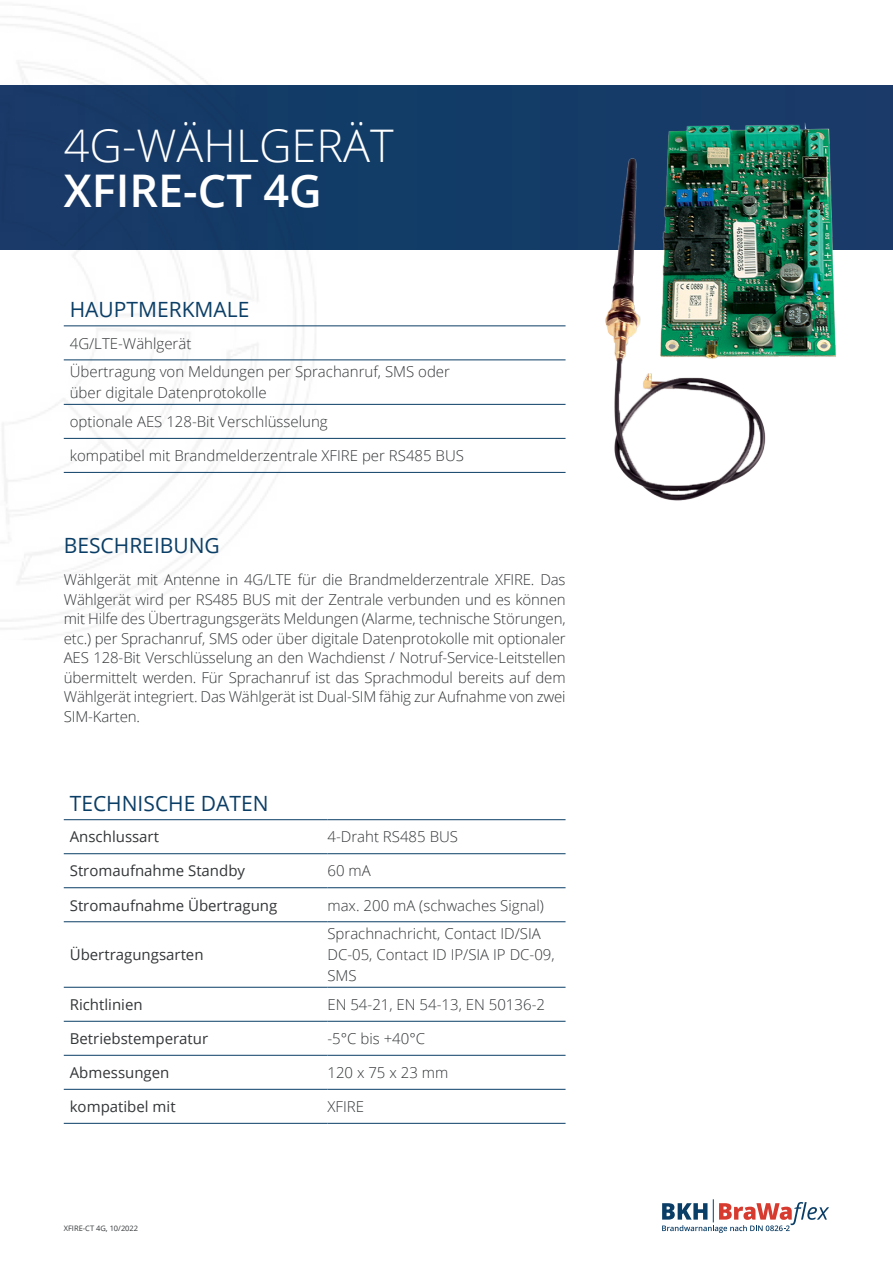
<style>
.page{position:relative;width:893px;height:1263px;background:#fff}
.page>*{position:absolute;margin:0;border:0;box-sizing:border-box;transform-origin:0 0}
.t1{font:300 45px "Open Sans";color:#fff}
.t2{font:600 45px "Open Sans";color:#fff}
.t3{font:21px "Open Sans";color:#0b3e66}
.t4{font:300 15px/19.5px "Open Sans";color:#333638}
.t5{font:15px "Open Sans";color:#333638}
.t6{font:7.5px "Open Sans";color:#333638}
</style>
<div class="page">
<svg style="left:662px;top:1199px;width:167px;height:34px"></svg>
<div style="left:0;top:85px;width:893px;height:165px;background:#153b67"></div>
<hr style="left:64px;top:325px;width:502px;height:1px;background:#0b3e66">
<hr style="left:64px;top:359px;width:502px;height:1px;background:#0b3e66">
<hr style="left:64px;top:404px;width:502px;height:1px;background:#0b3e66">
<hr style="left:64px;top:438px;width:502px;height:1px;background:#0b3e66">
<hr style="left:64px;top:472px;width:502px;height:1px;background:#0b3e66">
<hr style="left:64px;top:819px;width:263px;height:1px;background:#0b3e66">
<hr style="left:327px;top:819px;width:239px;height:1px;background:#0b3e66">
<hr style="left:64px;top:887px;width:263px;height:1px;background:#0b3e66">
<hr style="left:327px;top:887px;width:239px;height:1px;background:#0b3e66">
<hr style="left:64px;top:921px;width:263px;height:1px;background:#0b3e66">
<hr style="left:327px;top:921px;width:239px;height:1px;background:#0b3e66">
<hr style="left:64px;top:987px;width:263px;height:1px;background:#0b3e66">
<hr style="left:327px;top:987px;width:239px;height:1px;background:#0b3e66">
<hr style="left:64px;top:853px;width:263px;height:1px;background:#0b3e66">
<hr style="left:327px;top:853px;width:239px;height:1px;background:#0b3e66">
<hr style="left:64px;top:1021px;width:263px;height:1px;background:#0b3e66">
<hr style="left:327px;top:1021px;width:239px;height:1px;background:#0b3e66">
<hr style="left:64px;top:1055px;width:263px;height:1px;background:#0b3e66">
<hr style="left:327px;top:1055px;width:239px;height:1px;background:#0b3e66">
<hr style="left:64px;top:1089px;width:263px;height:1px;background:#0b3e66">
<hr style="left:327px;top:1089px;width:239px;height:1px;background:#0b3e66">
<hr style="left:64px;top:1123px;width:263px;height:1px;background:#0b3e66">
<hr style="left:327px;top:1123px;width:239px;height:1px;background:#0b3e66">
<img style="left:506px;top:122px;width:330px;height:379px">
<h1 class="t1" style="left:64px;top:115px;width:331px">4G-WÄHLGERÄT</h1>
<h1 class="t2" style="left:64px;top:160px;width:260px">XFIRE-CT 4G</h1>
<h2 class="t3" style="left:70px;top:295px;width:181px">HAUPTMERKMALE</h2>
<p class="t4" style="left:70px;top:328px;width:382px;line-height:28.8px">4G/LTE-Wählgerät<br>Übertragung von Meldungen per Sprachanruf, SMS oder</p>
<p class="t4" style="left:70px;top:378px;width:259px;line-height:28.8px">über digitale Datenprotokolle optionale AES 128-Bit Verschlüsselung</p>
<p class="t4" style="left:70px;top:445px;width:396px">kompatibel mit Brandmelderzentrale XFIRE per RS485 BUS</p>
<h2 class="t3" style="left:64px;top:531px;width:158px">BESCHREIBUNG</h2>
<p class="t4" style="left:64px;top:570px;width:503px;text-align:justify">Wählgerät mit Antenne in 4G/LTE für die Brandmelderzentrale XFIRE. Das Wählgerät wird per RS485 BUS mit der Zentrale verbunden und es können mit Hilfe des Übertragungsgeräts Meldungen (Alarme, technische Störungen, etc.) per Sprachanruf, SMS oder über digitale Datenprotokolle mit optionaler AES 128-Bit Verschlüsselung an den Wachdienst / Notruf-Service-Leitstellen übermittelt werden. Für Sprachanruf ist das Sprachmodul bereits auf dem Wählgerät integriert. Das Wählgerät ist Dual-SIM fähig zur Aufnahme von zwei SIM-Karten.</p>
<h2 class="t3" style="left:70px;top:789px;width:200px">TECHNISCHE DATEN</h2>
<p class="t5" style="left:70px;top:827px;width:91px">Anschlussart</p>
<p class="t4" style="left:327px;top:827px;width:132px">4-Draht RS485 BUS</p>
<p class="t5" style="left:70px;top:861px;width:177px">Stromaufnahme Standby</p>
<p class="t4" style="left:327px;top:861px;width:45px">60 mA</p>
<p class="t5" style="left:70px;top:895px;width:209px">Stromaufnahme Übertragung</p>
<p class="t4" style="left:327px;top:895px;width:218px">max. 200 mA (schwaches Signal)</p>
<p class="t5" style="left:70px;top:944px;width:135px">Übertragungsarten</p>
<p class="t4" style="left:327px;top:923px;width:229px;line-height:21px">Sprachnachricht, Contact ID/SIA<br>DC-05, Contact ID IP/SIA IP DC-09,<br>SMS</p>
<p class="t5" style="left:70px;top:994px;width:74px">Richtlinien</p>
<p class="t4" style="left:327px;top:994px;width:219px">EN 54-21, EN 54-13, EN 50136-2</p>
<p class="t5" style="left:70px;top:1028px;width:140px">Betriebstemperatur</p>
<p class="t4" style="left:327px;top:1028px;width:99px">-5°C bis +40°C</p>
<p class="t5" style="left:70px;top:1062px;width:101px">Abmessungen</p>
<p class="t4" style="left:327px;top:1062px;width:122px">120 x 75 x 23 mm</p>
<p class="t5" style="left:70px;top:1096px;width:107px">kompatibel mit</p>
<p class="t4" style="left:327px;top:1096px;width:38px">XFIRE</p>
<p class="t6" style="left:64px;top:1223px;width:76px">XFIRE-CT 4G, 10/2022</p>
</div>
